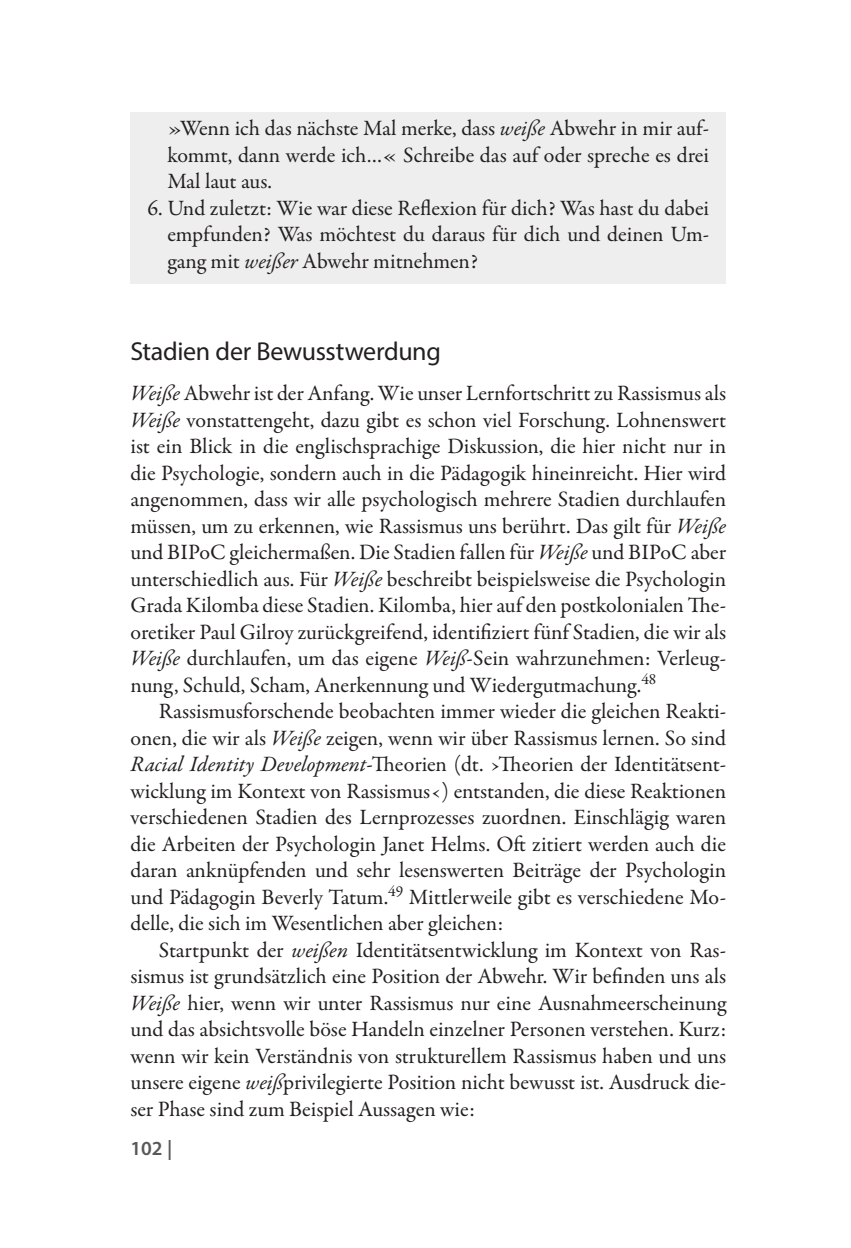
<style>
.page{position:relative;width:851px;height:1248px;background:#fff}
.page>*{position:absolute;margin:0;border:0;box-sizing:border-box;transform-origin:0 0}
.a-Ü2{font:26px "Myriad Pro";letter-spacing:-.01em;color:#231f20}
.a-body_einzug{font:22px/26.4px "Garamond Premr Pro";color:#231f20;text-align:justify}
.a-body_ohne{font:22px/26.4px "Garamond Premr Pro";letter-spacing:-.005em;color:#231f20;text-align:justify}
.Aufzählung_im_Kasten{font:22px/26.4px "Garamond Premr Pro";letter-spacing:-.005em;color:#231f20;text-align:justify}
.t1{font:600 20px "Myriad Pro";color:#57585a}
.s1{font-style:italic}
</style>
<div class="page">
<div style="left:130px;top:112px;width:596px;height:171px;background:#eeeeef"></div>
<p class="Aufzählung_im_Kasten" style="left:167px;top:115px;width:543px">»Wenn ich das nächste Mal merke, dass <span class="s1">weiße</span> Abwehr in mir auf&shy;kommt, dann werde ich…« Schreibe das auf oder spreche es drei Mal laut aus.</p>
<p class="Aufzählung_im_Kasten" style="left:167px;top:195px;width:543px;text-indent:-20px">6. Und zuletzt: Wie war diese Reflexion für dich? Was hast du dabei empfunden? Was möchtest du daraus für dich und deinen Um&shy;gang mit <span class="s1">weißer</span> Abwehr mitnehmen?</p>
<p class="a-Ü2" style="left:130px;top:335px;width:312px">Stadien der Bewusstwerdung</p>
<p class="a-body_ohne" style="left:130px;top:380px;width:597px"><span class="s1">Weiße</span> Abwehr ist der Anfang. Wie unser Lernfortschritt zu Rassismus als <span class="s1">Weiße</span> vonstattengeht, dazu gibt es schon viel Forschung. Lohnenswert ist ein Blick in die englischsprachige Diskussion, die hier nicht nur in die Psychologie, sondern auch in die Pädagogik hineinreicht. Hier wird angenommen, dass wir alle psychologisch mehrere Stadien durchlaufen müssen, um zu erkennen, wie Rassismus uns berührt. Das gilt für <span class="s1">Weiße </span>und BIPoC gleichermaßen. Die Stadien fallen für <span class="s1">Weiße</span> und BIPoC aber unterschiedlich aus. Für <span class="s1">Weiße</span> beschreibt beispielsweise die Psychologin Grada Kilomba diese Stadien. Kilomba, hier auf den postkolonialen The&shy;oretiker Paul Gilroy zurückgreifend, identifiziert fünf Stadien, die wir als <span class="s1">Weiße</span> durchlaufen, um das eigene <span class="s1">Weiß</span>-Sein wahrzunehmen: Verleug&shy;nung, Schuld, Scham, Anerkennung und Wiedergutmachung.<sup>48</sup></p>
<p class="a-body_einzug" style="left:130px;top:698px;width:597px;text-indent:28px">Rassismusforschende beobachten immer wieder die gleichen Reakti&shy;onen, die wir als <span class="s1">Weiße</span> zeigen, wenn wir über Rassismus lernen. So sind <span class="s1">Racial Identity Development</span>-Theorien (dt. ›Theorien der Identitätsent&shy;wicklung im Kontext von Rassismus‹) entstanden, die diese Reaktionen verschiedenen Stadien des Lernprozesses zuordnen. Einschlägig waren die Arbeiten der Psychologin Janet Helms. Oft zitiert werden auch die daran anknüpfenden und sehr lesenswerten Beiträge der Psychologin und Pädagogin Beverly Tatum.<sup>49</sup> Mittlerweile gibt es verschiedene Mo&shy;delle, die sich im Wesentlichen aber gleichen:</p>
<p class="a-body_einzug" style="left:130px;top:936px;width:597px;text-indent:28px">Startpunkt der <span class="s1">weißen</span> Identitätsentwicklung im Kontext von Ras&shy;sismus ist grundsätzlich eine Position der Abwehr. Wir befinden uns als <span class="s1">Weiße</span> hier, wenn wir unter Rassismus nur eine Ausnahmeerscheinung und das absichtsvolle böse Handeln einzelner Personen verstehen. Kurz: wenn wir kein Verständnis von strukturellem Rassismus haben und uns unsere eigene <span class="s1">weiß</span>privilegierte Position nicht bewusst ist. Ausdruck die&shy;ser Phase sind zum Beispiel Aussagen wie:</p>
<p class="t1" style="left:130px;top:1135px;width:43px">102 |</p>
</div>
